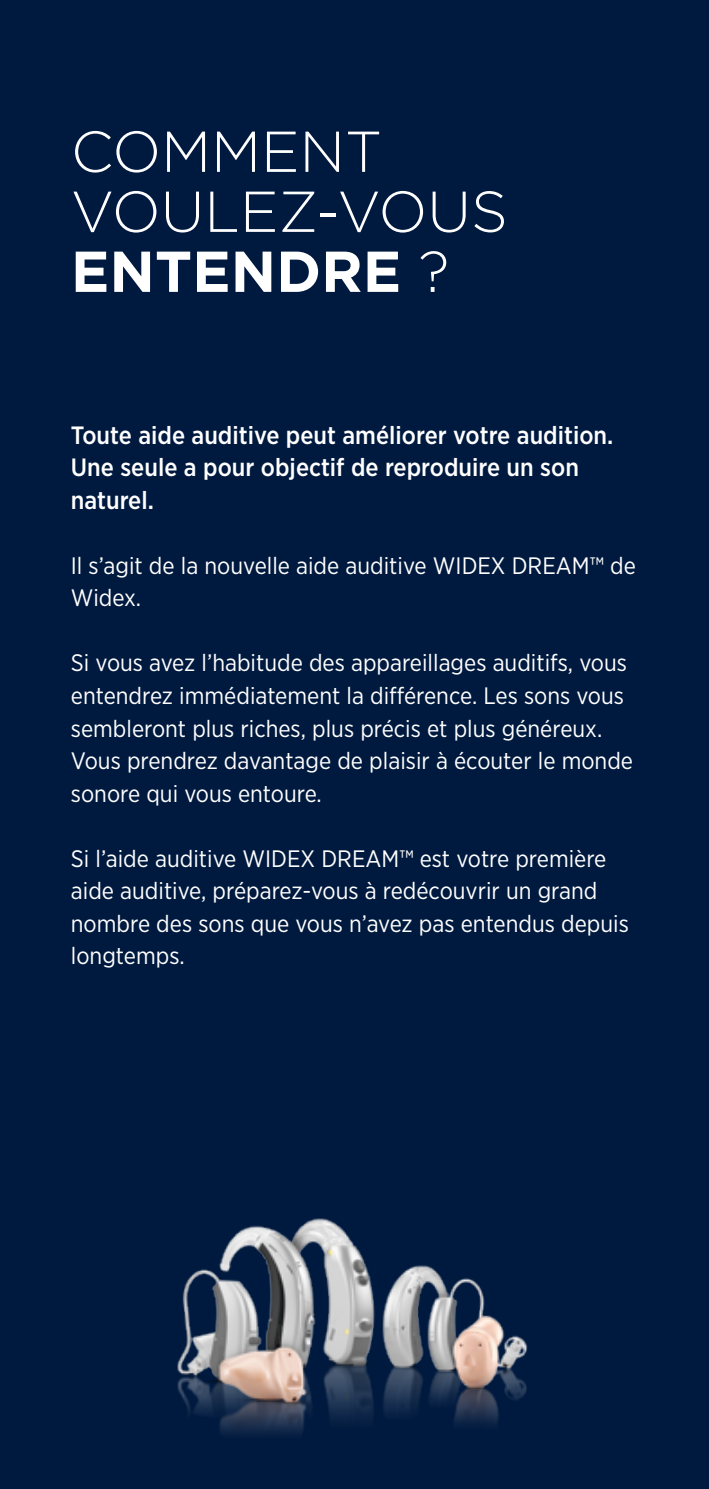
<style>
.page{position:relative;width:709px;height:1489px;background:#fff}
.page>*{position:absolute;margin:0;border:0;box-sizing:border-box;transform-origin:0 0}
.t1{font:300 57.5px/60px "Gotham";color:#fff}
.t2{font:500 25px/32.5px "Gotham Narrow";color:#fff}
.t3{font:23.75px/32.5px "Gotham Narrow";color:#fff}
.s1{font-weight:700}
</style>
<div class="page">
<div style="left:0;top:0;width:709px;height:1488px;background:#001a3f"></div>
<img style="left:177px;top:1218px;width:351px;height:215px">
<h1 class="t1" style="left:71px;top:120px;width:438px">COMMENT<br>VOULEZ-VOUS<br><span class="s1">ENTEN DRE</span> ?</h1>
<p class="t2" style="left:71px;top:418px;width:544px">Toute aide auditive peut améliorer votre audition.<br>Une seule a pour objectif de reproduire un son naturel.</p>
<p class="t3" style="left:71px;top:549px;width:566px">Il s’agit de la nouvelle aide auditive WIDEX DREAM™ de<br>Widex.</p>
<p class="t3" style="left:71px;top:646px;width:563px">Si vous avez l’habitude des appareillages auditifs, vous entendrez immédiatement la différence. Les sons vous sembleront plus riches, plus précis et plus généreux.<br>Vous prendrez davantage de plaisir à écouter le monde sonore qui vous entoure.</p>
<p class="t3" style="left:71px;top:841px;width:559px">Si l’aide auditive WIDEX DREAM™ est votre première aide auditive, préparez-vous à redécouvrir un grand nombre des sons que vous n’avez pas entendus depuis longtemps.</p>
</div>
